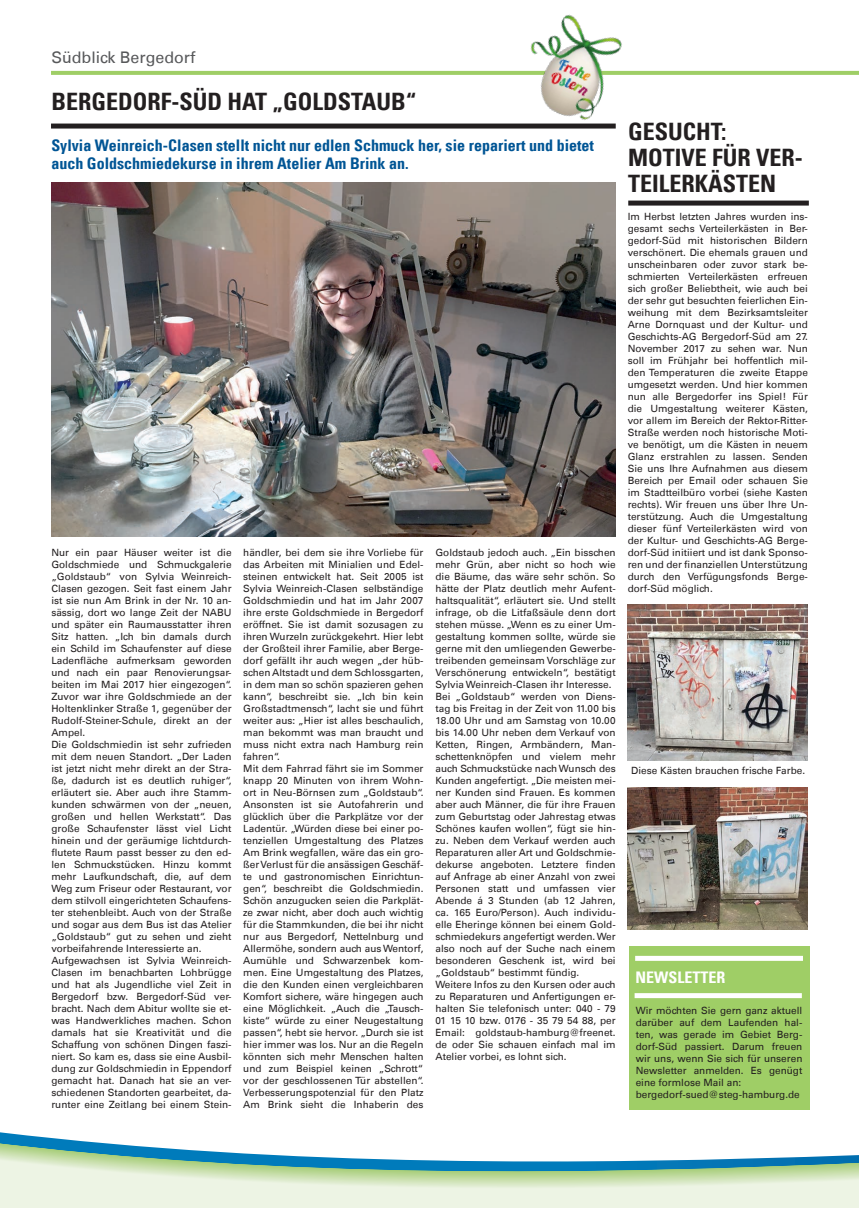
<style>
.page{position:relative;width:859px;height:1208px;background:#fff}
.page>*{position:absolute;margin:0;border:0;box-sizing:border-box;transform-origin:0 0}
.Titel_Bergedorf{font:700 condensed 24px/26px "Univers LT";color:#231f20}
.Vorspann_Bergedorf{font:700 condensed 16px "Univers LT";color:#005595}
.t1{font:16px "Univers LT";color:#57585a}
.t2{font:700 condensed 16px "Univers LT";color:#fff}
.Fließtext_Bergedorf{font:10px/12px "Univers LT";color:#231f20;text-align:justify}
.BU_Bergedorf{font:10px "Univers LT";color:#231f20}
</style>
<div class="page">
<svg style="left:0;top:1142px;width:859px;height:66px"></svg>
<svg style="left:51px;top:71px;width:808px;height:4px;background:#a1cf6a"></svg>
<div style="left:51px;top:124px;width:565px;height:5px;background:#231f20"></div>
<div style="left:629px;top:946px;width:180px;height:163px;background:#9fce66"></div>
<div style="left:635px;top:956px;width:168px;height:5px;background:#fff"></div>
<div style="left:635px;top:993px;width:167px;height:5px;background:#fff"></div>
<div style="left:628px;top:201px;width:181px;height:5px;background:#231f20"></div>
<img style="left:51px;top:183px;width:565px;height:354px">
<img style="left:628px;top:604px;width:180px;height:156px">
<img style="left:628px;top:787px;width:180px;height:142px">
<img style="left:502px;top:14px;width:147px;height:115px">
<p class="t1" style="left:51px;top:47px;width:146px">Südblick Bergedorf</p>
<p class="Titel_Bergedorf" style="left:51px;top:88px;width:367px">BERGEDORF-SÜD HAT „GOLDSTAUB“</p>
<p class="Vorspann_Bergedorf" style="left:51px;top:135px;width:544px">Sylvia Weinreich-Clasen stellt nicht nur edlen Schmuck her, sie repariert und bietet</p>
<p class="Vorspann_Bergedorf" style="left:51px;top:153px;width:359px">auch Goldschmiedekurse in ihrem Atelier Am Brink an.</p>
<p class="Fließtext_Bergedorf" style="left:51px;top:546px;width:182px">Nur ein paar Häuser weiter ist die Goldschmiede und Schmuckgalerie „Goldstaub“ von Sylvia Weinreich-Clasen gezogen. Seit fast einem Jahr ist sie nun Am Brink in der Nr. 10 an&shy;sässig, dort wo lange Zeit der NABU und später ein Raumausstatter ihren Sitz hatten. „Ich bin damals durch ein Schild im Schaufenster auf diese Ladenfläche aufmerksam geworden und nach ein paar Renovierungsar&shy;beiten im Mai 2017 hier eingezogen“.<br>Zuvor war ihre Goldschmiede an der Holtenklinker Straße 1, gegenüber der Rudolf-Steiner-Schule, direkt an der Ampel.</p>
<p class="Fließtext_Bergedorf" style="left:51px;top:738px;width:182px">Die Goldschmiedin ist sehr zufrieden mit dem neuen Standort. „Der Laden ist jetzt nicht mehr direkt an der Stra&shy;ße, dadurch ist es deutlich ruhiger“, erläutert sie. Aber auch ihre Stamm&shy;kunden schwärmen von der „neuen, großen und hellen Werkstatt“. Das große Schaufenster lässt viel Licht hinein und der geräumige lichtdurch&shy;flutete Raum passt besser zu den ed&shy;len Schmuckstücken. Hinzu kommt mehr Laufkundschaft, die, auf dem Weg zum Friseur oder Restaurant, vor dem stilvoll eingerichteten Schaufens&shy;ter stehenbleibt. Auch von der Straße und sogar aus dem Bus ist das Atelier „Goldstaub“ gut zu sehen und zieht vorbeifahrende Interessierte an.</p>
<p class="Fließtext_Bergedorf" style="left:51px;top:954px;width:182px">Aufgewachsen ist Sylvia Weinreich-Clasen im benachbarten Lohbrügge und hat als Jugendliche viel Zeit in Bergedorf bzw. Bergedorf-Süd ver&shy;bracht. Nach dem Abitur wollte sie et&shy;was Handwerkliches machen. Schon damals hat sie Kreativität und die Schaffung von schönen Dingen faszi&shy;niert. So kam es, dass sie eine Ausbil&shy;dung zur Goldschmiedin in Eppendorf gemacht hat. Danach hat sie an ver&shy;schiedenen Standorten gearbeitet, da&shy;runter eine Zeitlang bei einem Stein-</p>
<p class="Fließtext_Bergedorf" style="left:243px;top:546px;width:182px">händler, bei dem sie ihre Vorliebe für das Arbeiten mit Minialien und Edel&shy;steinen entwickelt hat. Seit 2005 ist Sylvia Weinreich-Clasen selbständige Goldschmiedin und hat im Jahr 2007 ihre erste Goldschmiede in Bergedorf eröffnet. Sie ist damit sozusagen zu ihren Wurzeln zurückgekehrt. Hier lebt der Großteil ihrer Familie, aber Berge&shy;dorf gefällt ihr auch wegen „der hüb&shy;schen Altstadt und dem Schlossgarten, in dem man so schön spazieren gehen kann“, beschreibt sie. „Ich bin kein Großstadtmensch“, lacht sie und führt weiter aus: „Hier ist alles beschaulich, man bekommt was man braucht und muss nicht extra nach Hamburg rein fahren“.</p>
<p class="Fließtext_Bergedorf" style="left:243px;top:762px;width:182px">Mit dem Fahrrad fährt sie im Sommer knapp 20 Minuten von ihrem Wohn&shy;ort in Neu-Börnsen zum „Goldstaub“.<br>Ansonsten ist sie Autofahrerin und glücklich über die Parkplätze vor der Ladentür. „Würden diese bei einer po&shy;tenziellen Umgestaltung des Platzes Am Brink wegfallen, wäre das ein gro&shy;ßer Verlust für die ansässigen Geschäf&shy;te und gastronomischen Einrichtun&shy;gen“, beschreibt die Goldschmiedin.<br>Schön anzugucken seien die Parkplät&shy;ze zwar nicht, aber doch auch wichtig für die Stammkunden, die bei ihr nicht nur aus Bergedorf, Nettelnburg und Allermöhe, sondern auch aus Wentorf, Aumühle und Schwarzenbek kom&shy;men. Eine Umgestaltung des Platzes, die den Kunden einen vergleichbaren Komfort sichere, wäre hingegen auch eine Möglichkeit. „Auch die „Tausch&shy;kiste“ würde zu einer Neugestaltung passen“, hebt sie hervor. „Durch sie ist hier immer was los. Nur an die Regeln könnten sich mehr Menschen halten und zum Beispiel keinen „Schrott“ vor der geschlossenen Tür abstellen“.<br>Verbesserungspotenzial für den Platz Am Brink sieht die Inhaberin des</p>
<p class="Fließtext_Bergedorf" style="left:435px;top:546px;width:182px">Goldstaub jedoch auch. „Ein bisschen mehr Grün, aber nicht so hoch wie die Bäume, das wäre sehr schön. So hätte der Platz deutlich mehr Aufent&shy;haltsqualität“, erläutert sie. Und stellt infrage, ob die Litfaßsäule denn dort stehen müsse. „Wenn es zu einer Um&shy;gestaltung kommen sollte, würde sie gerne mit den umliegenden Gewerbe&shy;treibenden gemeinsam Vorschläge zur Verschönerung entwickeln“, bestätigt Sylvia Weinreich-Clasen ihr Interesse.</p>
<p class="Fließtext_Bergedorf" style="left:435px;top:690px;width:182px">Bei „Goldstaub“ werden von Diens&shy;tag bis Freitag in der Zeit von 11.00 bis 18.00 Uhr und am Samstag von 10.00 bis 14.00 Uhr neben dem Verkauf von Ketten, Ringen, Armbändern, Man&shy;schettenknöpfen und vielem mehr auch Schmuckstücke nach Wunsch des Kunden angefertigt. „Die meisten mei&shy;ner Kunden sind Frauen. Es kommen aber auch Männer, die für ihre Frauen zum Geburtstag oder Jahrestag etwas Schönes kaufen wollen“, fügt sie hin&shy;zu. Neben dem Verkauf werden auch Reparaturen aller Art und Goldschmie&shy;dekurse angeboten. Letztere finden auf Anfrage ab einer Anzahl von zwei Personen statt und umfassen vier Abende á 3 Stunden (ab 12 Jahren, ca. 165 Euro/Person). Auch individu&shy;elle Eheringe können bei einem Gold&shy;schmiedekurs angefertigt werden. Wer also noch auf der Suche nach einem besonderen Geschenk ist, wird bei „Goldstaub“ bestimmt fündig.</p>
<p class="Fließtext_Bergedorf" style="left:435px;top:978px;width:182px">Weitere Infos zu den Kursen oder auch zu Reparaturen und Anfertigungen er&shy;halten Sie telefonisch unter: 040 - 79<br>01 15 10 bzw. 0176 - 35 79 54 88, per Email: goldstaub-hamburg@freenet. de oder Sie schauen einfach mal im Atelier vorbei, es lohnt sich.</p>
<p class="Titel_Bergedorf" style="left:628px;top:118px;width:100px">GESUCHT:</p>
<p class="Titel_Bergedorf" style="left:628px;top:144px;width:176px">MOTIVE FÜR VER-<br>TEILERKÄSTEN</p>
<p class="Fließtext_Bergedorf" style="left:628px;top:210px;width:182px">Im Herbst letzten Jahres wurden ins&shy;gesamt sechs Verteilerkästen in Ber&shy;gedorf-Süd mit historischen Bildern verschönert. Die ehemals grauen und unscheinbaren oder zuvor stark be&shy;schmierten Verteilerkästen erfreuen sich großer Beliebtheit, wie auch bei der sehr gut besuchten feierlichen Ein&shy;weihung mit dem Bezirksamtsleiter Arne Dornquast und der Kultur- und Geschichts-AG Bergedorf-Süd am 27.<br>November 2017 zu sehen war. Nun soll im Frühjahr bei hoffentlich mil&shy;den Temperaturen die zweite Etappe umgesetzt werden. Und hier kommen nun alle Bergedorfer ins Spiel! Für die Umgestaltung weiterer Kästen, vor allem im Bereich der Rektor-Ritter-Straße werden noch historische Moti&shy;ve benötigt, um die Kästen in neuem Glanz erstrahlen zu lassen. Senden Sie uns Ihre Aufnahmen aus diesem Bereich per Email oder schauen Sie im Stadtteilbüro vorbei (siehe Kasten rechts). Wir freuen uns über Ihre Un&shy;terstützung. Auch die Umgestaltung dieser fünf Verteilerkästen wird von der Kultur- und Geschichts-AG Berge&shy;dorf-Süd initiiert und ist dank Sponso&shy;ren und der finanziellen Unterstützung durch den Verfügungsfonds Berge&shy;dorf-Süd möglich.</p>
<p class="BU_Bergedorf" style="left:631px;top:764px;width:175px">Diese Kästen brauchen frische Farbe.</p>
<p class="t2" style="left:636px;top:967px;width:91px">NEWSLETTER</p>
<p class="Fließtext_Bergedorf" style="left:636px;top:1004px;width:168px">Wir möchten Sie gern ganz aktuell darüber auf dem Laufenden hal&shy;ten, was gerade im Gebiet Berg&shy;dorf-Süd passiert. Darum freuen wir uns, wenn Sie sich für unseren Newsletter anmelden. Es genügt eine formlose Mail an:</p>
<p class="Fließtext_Bergedorf" style="left:636px;top:1088px;width:166px">bergedorf-sued@steg-hamburg.de</p>
</div>
